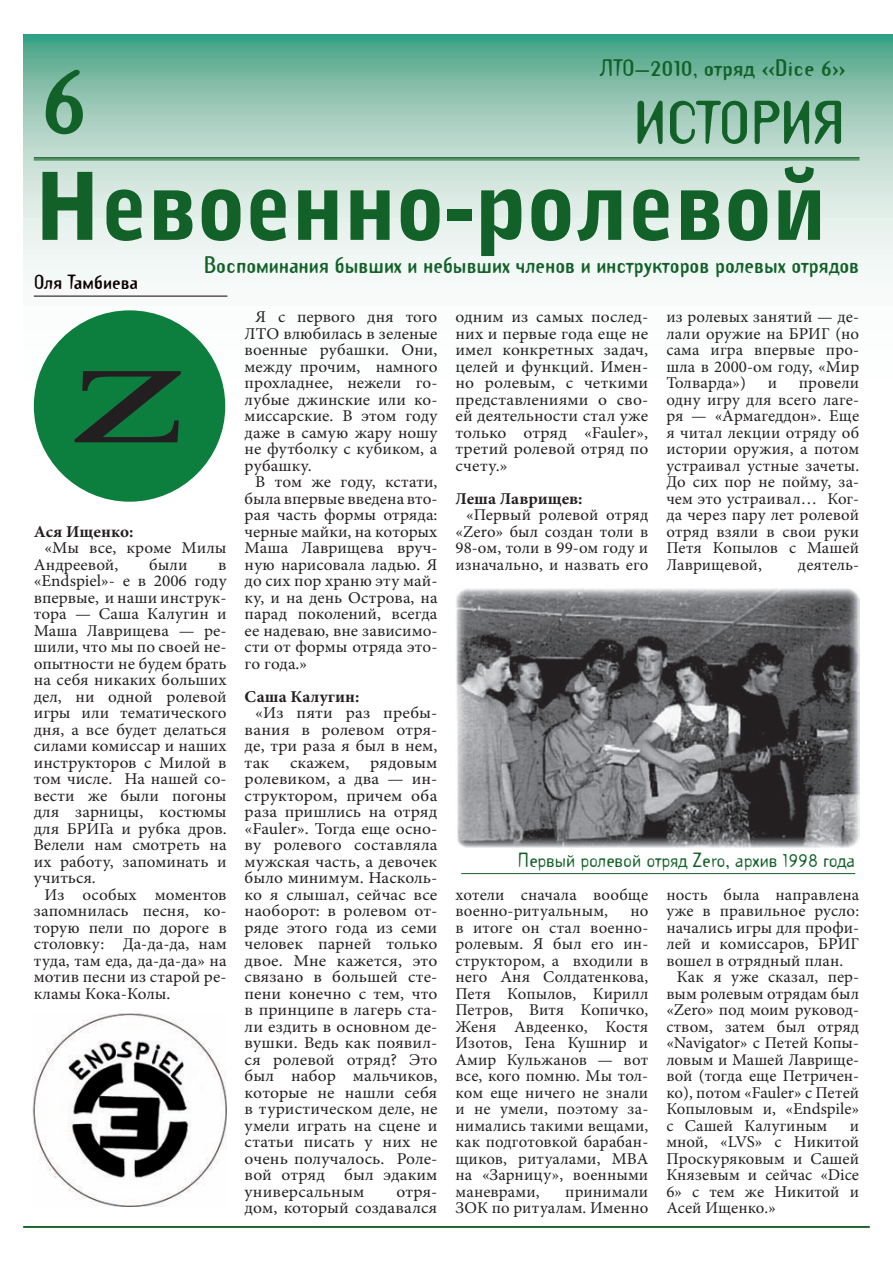
<style>
.page{position:relative;width:893px;height:1263px;background:#fff}
.page>*{position:absolute;margin:0;border:0;box-sizing:border-box;transform-origin:0 0}
.t1{font:93px "Bell Gothic C Blk BT";color:#126128}
.t2{font:90px "Template Gothic C Bold";color:#126128}
.t3{font:54px "Template Gothic C Bold";color:#126128}
.t4{font:21px "Template Gothic C Bold";color:#126128;scale:.95 1}
.t5{font:21px "Template Gothic C Bold";color:#126128}
.t6{font:18px "Template Gothic C";color:#126128}
.t7{font:18px "Template Gothic C Bold";color:#0d0000}
.t8{font:16.5px/16.5px "Minion Pro";letter-spacing:.005em;color:#231f20;text-align:justify}
.t9{font:16.5px/16.5px "Minion Pro";letter-spacing:.005em;color:#231f20;text-align:justify;scale:1.04 1}
.t10{font:16.5px/16.5px "Minion Pro";letter-spacing:.005em;color:#231f20;text-align:justify;scale:1.06 1}
.t11{font:700 16.5px "Minion Pro";color:#231f20;scale:1.04 1}
</style>
<div class="page">
<svg style="left:23px;top:34px;width:869px;height:446px"></svg>
<hr style="left:23px;top:1226px;width:846px;height:2px;background:#126128">
<hr style="left:34px;top:157px;width:825px;height:2px;background:#126128">
<hr style="left:34px;top:160px;width:825px;height:1px;background:#126128">
<hr style="left:34px;top:296px;width:193px;height:1px;background:#0d0000">
<div style="left:34px;top:310px;width:191px;height:192px;background:#0c7f3f;border-radius:50%"></div>
<svg style="left:74px;top:371px;width:107px;height:71px"></svg>
<img style="left:33px;top:1013px;width:194px;height:194px">
<img style="left:456px;top:589px;width:403px;height:258px">
<hr style="left:461px;top:873px;width:394px;height:1px;background:#126128">
<p class="t5" style="left:568px;top:59px;width:266px">ЛТО—2010, отряд «Комиссар</p>
<p class="t5" style="left:599px;top:59px;width:248px">ЛТО—2010, отряд «Dice 6»</p>
<h2 class="t2" style="left:40px;top:62px;width:51px">6</h2>
<h2 class="t2" style="left:41px;top:62px;width:50px">2</h2>
<h3 class="t3" style="left:643px;top:100px;width:137px">МНЕН</h3>
<h3 class="t3" style="left:633px;top:100px;width:213px">ИСТОРИЯ</h3>
<h1 class="t1" style="left:34px;top:170px;width:794px">Невоенно-ролевой</h1>
<p class="t4" style="left:204px;top:256px;width:691px">Воспоминания бывших и небывших членов и инструкторов ролевых отрядов</p>
<p class="t7" style="left:34px;top:275px;width:106px">Оля Тамбиева</p>
<p class="t11" style="left:34px;top:525px;width:97px">Ася Ищенко:</p>
<p class="t9" style="left:34px;top:541px;width:187px;text-indent:11px">«Мы все, кроме Милы<br>Андреевой,</p>
<p class="t9" style="left:149px;top:558px;width:38px">были</p>
<p class="t9" style="left:34px;top:558px;width:187px;text-indent:184px">в «Endspiel»- е в 2006 году впервые, и наши инструк&shy;тора — Саша Калугин и Маша Лаврищева — ре&shy;шили, что мы по своей не&shy;опытности не будем брать на себя никаких больших дел, ни одной ролевой игры или тематического дня, а все будет делаться силами комиссар и наших инструкторов с Милой в том числе. На нашей со&shy;вести же были погоны для зарницы, костюмы для БРИГа и рубка дров.<br>Велели нам смотреть на их работу, запоминать и учиться.</p>
<p class="t9" style="left:34px;top:888px;width:187px;text-indent:11px">Из особых моментов запомнилась песня, ко&shy;торую пели по дороге в столовку: Да-да-да, нам туда, там еда, да-да-да» на мотив песни из старой ре&shy;кламы Кока-Колы.</p>
<p class="t9" style="left:245px;top:310px;width:187px;text-indent:11px">Я с первого дня того ЛТО влюбилась в зеленые военные рубашки. Они, между прочим, намного прохладнее, нежели го&shy;лубые джинские или ко&shy;миссарские. В этом году даже в самую жару ношу не футболку с кубиком, а рубашку.</p>
<p class="t9" style="left:245px;top:475px;width:187px;text-indent:11px">В том же году, кстати, была впервые введена вто&shy;рая часть формы отряда: черные майки, на которых Маша Лаврищева вруч&shy;ную нарисовала ладью. Я до сих пор храню эту май&shy;ку, и на день Острова, на парад поколений, всегда ее надеваю, вне зависимо&shy;сти от формы отряда это&shy;го года.»</p>
<p class="t11" style="left:245px;top:690px;width:112px">Саша Калугин:</p>
<p class="t10" style="left:245px;top:706px;width:183px;text-indent:11px">«Из пяти раз пребы&shy;вания в ролевом отря&shy;де, три раза я был в нем, так</p>
<p class="t10" style="left:245px;top:756px;width:183px;text-indent:126px">рядовым ролевиком, а два — ин&shy;структором, причем оба раза пришлись на отряд «Fauler». Тогда еще осно&shy;ву ролевого составляла мужская часть, а девочек было минимум. Насколь&shy;ко я слышал, сейчас все наоборот: в ролевом от&shy;ряде этого года из семи человек парней только двое. Мне кажется, это связано в большей сте&shy;пени конечно с тем, что в принципе в лагерь ста&shy;ли ездить в основном де&shy;вушки. Ведь как появил&shy;ся ролевой отряд? Это был набор мальчиков, которые не нашли себя в туристическом деле, не умели играть на сцене и статьи писать у них не очень получалось. Роле&shy;вой отряд был эдаким универсальным</p>
<p class="t10" style="left:290px;top:756px;width:57px">скажем,</p>
<p class="t10" style="left:245px;top:1185px;width:183px;text-align:right">отря-<br>дом, который создавался</p>
<p class="t10" style="left:455px;top:310px;width:183px">одним из самых послед&shy;них и первые года еще не имел конкретных задач, целей и функций. Имен&shy;но ролевым, с четкими представлениями о сво&shy;ей деятельности стал уже только отряд «Fauler», третий ролевой отряд по счету.»</p>
<p class="t11" style="left:455px;top:492px;width:124px">Леша Лаврищев:</p>
<p class="t8" style="left:455px;top:508px;width:194px;text-indent:11px">«Первый ролевой отряд «Zero» был создан толи в 98-ом, толи в 99-ом году и изначально, и назвать его</p>
<p class="t8" style="left:666px;top:310px;width:194px">из ролевых занятий — де&shy;лали оружие на БРИГ (но сама игра впервые про&shy;шла в 2000-ом году, «Мир Толварда»)</p>
<p class="t8" style="left:666px;top:376px;width:194px;text-indent:132px">провели одну игру для всего лаге&shy;ря — «Армагеддон». Еще я читал лекции отряду об истории оружия, а потом устраивал устные зачеты.<br>До сих пор не пойму, за&shy;чем это устраивал… Ког&shy;да через пару лет ролевой отряд взяли в свои руки Петя Копылов с Машей Лаврищевой,</p>
<p class="t8" style="left:767px;top:376px;width:11px">и</p>
<p class="t8" style="left:798px;top:558px;width:63px">деятель-</p>
<p class="t6" style="left:518px;top:852px;width:339px">Первый ролевой отряд Zero, архив 1998 года</p>
<p class="t8" style="left:455px;top:888px;width:194px">хотели сначала вообще военно-ритуальным,</p>
<p class="t8" style="left:455px;top:904px;width:194px;text-indent:175px">но в итоге он стал военно&shy;ролевым. Я был его ин&shy;структором, а входили в него Аня Солдатенкова, Петя Копылов, Кирилл Петров, Витя Копичко, Женя Авдеенко, Костя Изотов, Гена Кушнир и Амир Кульжанов — вот все, кого помню. Мы тол&shy;ком еще ничего не знали и не умели, поэтому за&shy;нимались такими вещами, как подготовкой барабан&shy;щиков, ритуалами, МВА на «Зарницу», военными маневрами,</p>
<p class="t8" style="left:455px;top:1185px;width:194px;text-align:right">принимали<br>ЗОК по ритуалам. Именно</p>
<p class="t8" style="left:666px;top:888px;width:194px">ность была направлена</p>
<p class="t8" style="left:666px;top:904px;width:194px">уже в правильное русло:</p>
<p class="t8" style="left:666px;top:921px;width:194px">начались игры для профи-</p>
<p class="t8" style="left:666px;top:937px;width:194px">лей и комиссаров, БРИГ</p>
<p class="t8" style="left:666px;top:954px;width:179px">вошел в отрядный план.</p>
<p class="t8" style="left:677px;top:970px;width:184px">Как я уже сказал, пер-</p>
<p class="t8" style="left:666px;top:987px;width:194px">вым ролевым отрядам был</p>
<p class="t8" style="left:666px;top:1003px;width:194px">«Zero» под моим руковод-</p>
<p class="t8" style="left:666px;top:1020px;width:194px">ством, затем был отряд</p>
<p class="t8" style="left:666px;top:1036px;width:194px">«Navigator» с Петей Копы-</p>
<p class="t8" style="left:666px;top:1053px;width:194px">ловым и Машей Лаврище-</p>
<p class="t8" style="left:666px;top:1069px;width:194px">вой (тогда еще Петричен-</p>
<p class="t8" style="left:666px;top:1086px;width:194px">ко), потом «Fauler» с Петей</p>
<p class="t8" style="left:666px;top:1102px;width:194px">Копыловым и, «Endspile»</p>
<p class="t8" style="left:666px;top:1119px;width:162px">с Сашей Калугиным</p>
<p class="t8" style="left:666px;top:1119px;width:194px;text-indent:183px">и мной, «LVS» с Никитой Проскуряковым и Сашей Князевым и сейчас «Dice 6» с тем же Никитой и Асей Ищенко.»</p>
</div>
